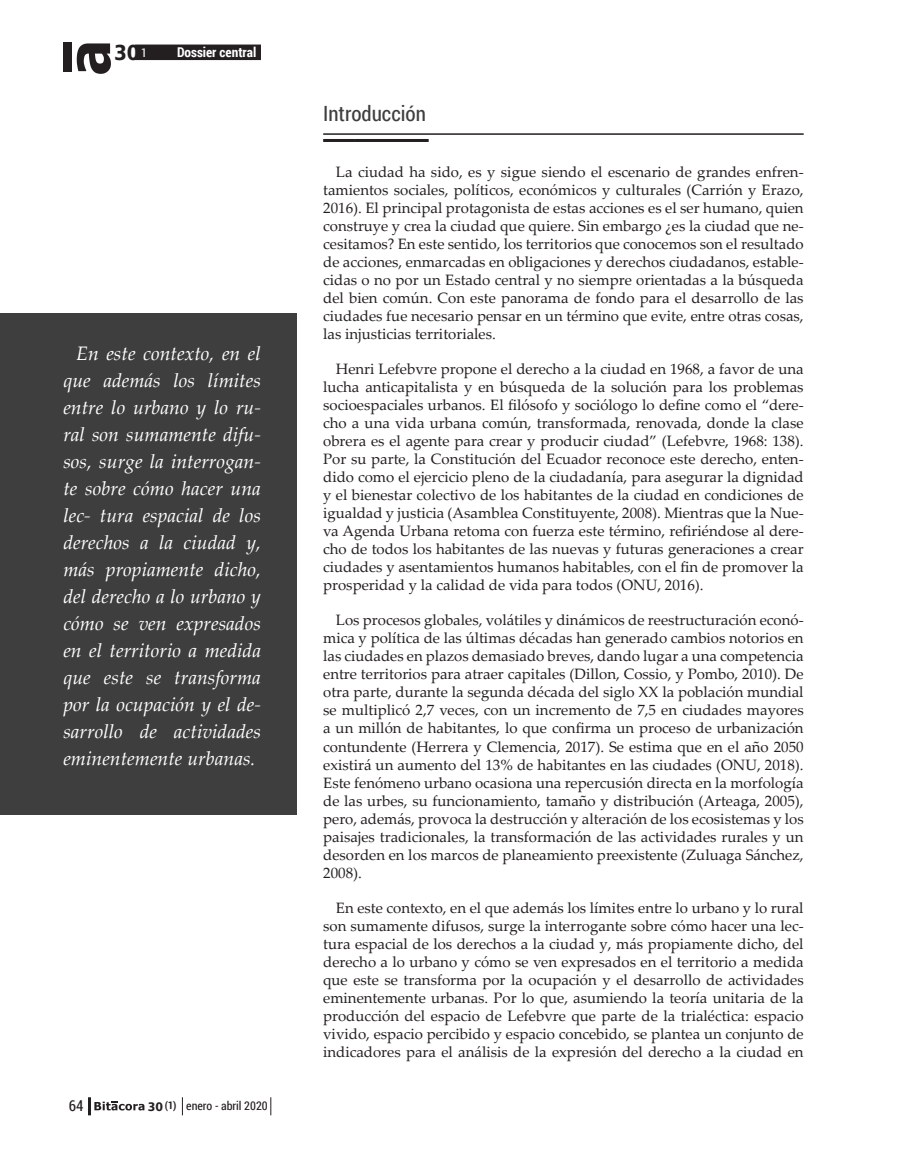
<style>
.page{position:relative;width:910px;height:1166px;background:#fff}
.page>*{position:absolute;margin:0;border:0;box-sizing:border-box;transform-origin:0 0}
.SubTITULO{font:21px "Roboto Condensed";color:#3e3e3f}
.t1{font:700 20.7px "DejaVu Sans Condensed";color:#231f20}
.DESTACADo_intro{font:italic 19.5px/27px "Palatino Linotype";color:#fff;text-align:justify}
.CorridoGRAL{font:15px/18px "Palatino Linotype";color:#231f20;text-align:justify}
.t2{font:15px "Roboto Condensed";color:#231f20}
.t3{font:700 13.5px "Roboto Condensed";color:#fff}
.t4{font:12px "Roboto Condensed";color:#231f20}
.s1{font-family:"Roboto Condensed";font-weight:400;font-size:12px;color:#fff}
.s2{font-family:"DejaVu Sans Condensed";font-weight:700;font-size:11.7px}
.s3{font-weight:700;font-size:10.5px}
</style>
<div class="page">
<hr style="left:88px;top:1096px;width:3px;height:18px;background:#231f20">
<svg style="left:94px;top:1101px;width:50px;height:9px"></svg>
<div style="left:135px;top:45px;width:126px;height:15px;background:#231f20"></div>
<div style="left:63px;top:43px;width:9px;height:29px;background:#231f20"></div>
<svg style="left:77px;top:43px;width:34px;height:31px"></svg>
<svg style="left:182px;top:1097px;width:1px;height:17px"></svg>
<svg style="left:270px;top:1097px;width:1px;height:17px"></svg>
<hr style="left:323px;top:133px;width:481px;height:2px;background:#231f20">
<hr style="left:354px;top:139px;width:75px;height:3px;background:#231f20">
<hr style="left:323px;top:139px;width:31px;height:3px;background:#231f20">
<div style="left:0;top:313px;width:297px;height:501px;background:#3e3e3f"></div>
<h2 class="t1" style="left:114px;top:35px;width:35px">30<span class="s1">1</span></h2>
<p class="t3" style="left:177px;top:43px;width:81px">Dossier central</p>
<p class="DESTACADo_intro" style="left:63px;top:339px;width:199px;text-indent:13px">En este contexto, en el que además los límites entre lo urbano y lo ru&shy;ral son sumamente difu&shy;sos, surge la interrogan&shy;te sobre cómo hacer una lec- tura espacial de los derechos a la ciudad y, más propiamente dicho, del derecho a lo urbano y cómo se ven expresados en el territorio a medida que este se transforma por la ocupación y el de&shy;sarrollo de actividades eminentemente urbanas.</p>
<p class="t2" style="left:69px;top:1095px;width:16px">64</p>
<p class="t4" style="left:148px;top:1097px;width:121px"><span class="s2">30</span><span class="s3">(1)</span> enero - abril 2020</p>
<p class="SubTITULO" style="left:323px;top:99px;width:104px">Introducción</p>
<p class="CorridoGRAL" style="left:323px;top:162px;width:482px;text-indent:13px">La ciudad ha sido, es y sigue siendo el escenario de grandes enfren&shy;tamientos sociales, políticos, económicos y culturales (Carrión y Erazo, 2016). El principal protagonista de estas acciones es el ser humano, quien construye y crea la ciudad que quiere. Sin embargo ¿es la ciudad que ne&shy;cesitamos? En este sentido, los territorios que conocemos son el resultado de acciones, enmarcadas en obligaciones y derechos ciudadanos, estable&shy;cidas o no por un Estado central y no siempre orientadas a la búsqueda del bien común. Con este panorama de fondo para el desarrollo de las ciudades fue necesario pensar en un término que evite, entre otras cosas, las injusticias territoriales.</p>
<p class="CorridoGRAL" style="left:323px;top:359px;width:482px;text-indent:13px">Henri Lefebvre propone el derecho a la ciudad en 1968, a favor de una lucha anticapitalista y en búsqueda de la solución para los problemas socioespaciales urbanos. El filósofo y sociólogo lo define como el “dere&shy;cho a una vida urbana común, transformada, renovada, donde la clase obrera es el agente para crear y producir ciudad” (Lefebvre, 1968: 138).<br>Por su parte, la Constitución del Ecuador reconoce este derecho, enten&shy;dido como el ejercicio pleno de la ciudadanía, para asegurar la dignidad y el bienestar colectivo de los habitantes de la ciudad en condiciones de igualdad y justicia (Asamblea Constituyente, 2008). Mientras que la Nue&shy;va Agenda Urbana retoma con fuerza este término, refiriéndose al dere&shy;cho de todos los habitantes de las nuevas y futuras generaciones a crear ciudades y asentamientos humanos habitables, con el fin de promover la prosperidad y la calidad de vida para todos (ONU, 2016).</p>
<p class="CorridoGRAL" style="left:323px;top:610px;width:482px;text-indent:13px">Los procesos globales, volátiles y dinámicos de reestructuración econó&shy;mica y política de las últimas décadas han generado cambios notorios en las ciudades en plazos demasiado breves, dando lugar a una competencia entre territorios para atraer capitales (Dillon, Cossio, y Pombo, 2010). De otra parte, durante la segunda década del siglo XX la población mundial se multiplicó 2,7 veces, con un incremento de 7,5 en ciudades mayores a un millón de habitantes, lo que confirma un proceso de urbanización contundente (Herrera y Clemencia, 2017). Se estima que en el año 2050 existirá un aumento del 13% de habitantes en las ciudades (ONU, 2018).<br>Este fenómeno urbano ocasiona una repercusión directa en la morfología de las urbes, su funcionamiento, tamaño y distribución (Arteaga, 2005), pero, además, provoca la destrucción y alteración de los ecosistemas y los paisajes tradicionales, la transformación de las actividades rurales y un desorden en los marcos de planeamiento preexistente (Zuluaga Sánchez, 2008).</p>
<p class="CorridoGRAL" style="left:323px;top:897px;width:482px;text-indent:13px">En este contexto, en el que además los límites entre lo urbano y lo rural son sumamente difusos, surge la interrogante sobre cómo hacer una lec&shy;tura espacial de los derechos a la ciudad y, más propiamente dicho, del derecho a lo urbano y cómo se ven expresados en el territorio a medida que este se transforma por la ocupación y el desarrollo de actividades eminentemente urbanas. Por lo que, asumiendo la teoría unitaria de la producción del espacio de Lefebvre que parte de la trialéctica: espacio vivido, espacio percibido y espacio concebido, se plantea un conjunto de indicadores para el análisis de la expresión del derecho a la ciudad en</p>
</div>
